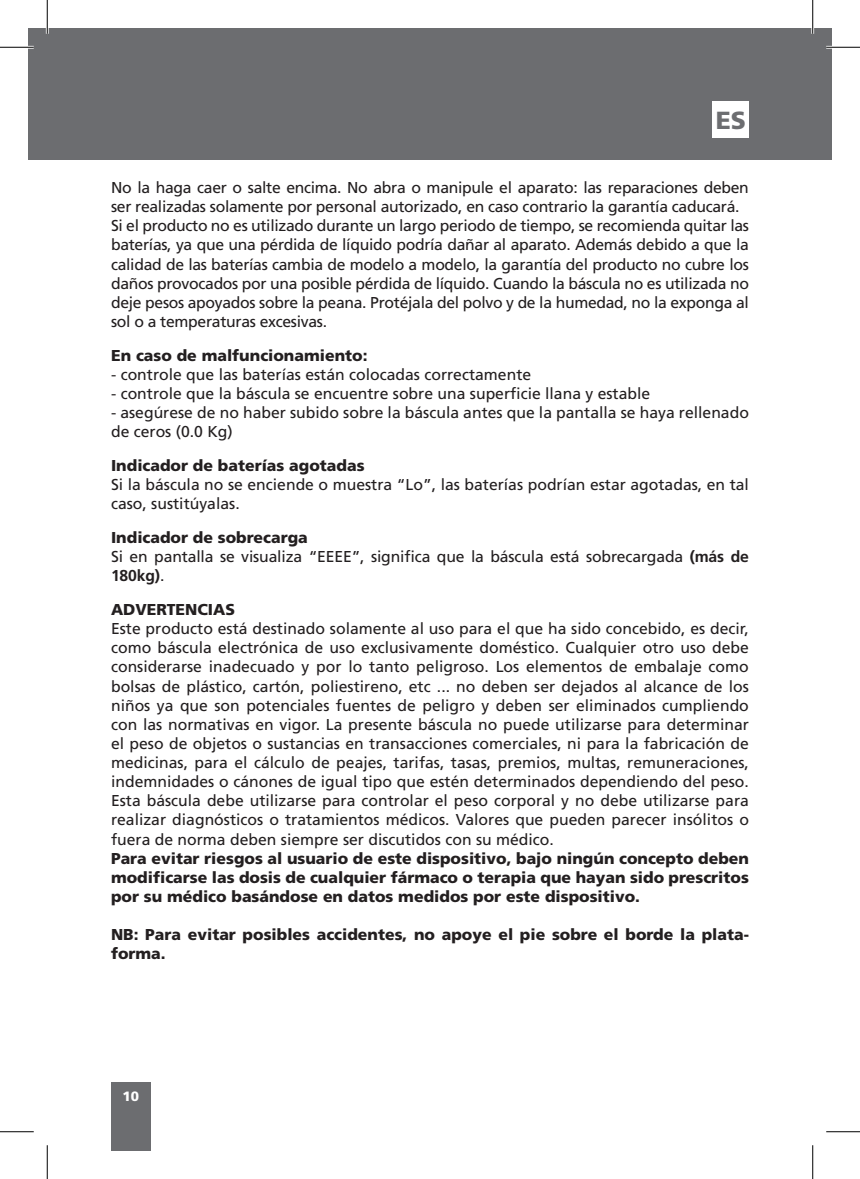
<style>
.page{position:relative;width:860px;height:1179px;background:#fff}
.page>*{position:absolute;margin:0;border:0;box-sizing:border-box;transform-origin:0 0}
.t1{font:900 24.75px "Frutiger LT Std";color:#6c6d70}
.t2{font:15.75px/19.1px "Frutiger LT Std";color:#231f20}
.t3{font:900 15.75px/19.1px "Frutiger LT Std";color:#231f20;text-align:justify}
.t4{font:15.75px/19.1px "Frutiger LT Std";letter-spacing:-.02em;color:#231f20}
.t5{font:900 13.5px "Frutiger LT Std";color:#fff}
.s1{font-weight:700}
</style>
<div class="page">
<div style="left:813px;top:28px;width:19px;height:132px;background:#6c6d70"></div>
<div style="left:28px;top:28px;width:785px;height:132px;background:#6c6d70"></div>
<div style="left:111px;top:1082px;width:39px;height:69px;background:#6c6d70"></div>
<div style="left:713px;top:102px;width:36px;height:36px;background:#fff"></div>
<hr style="left:0;top:46px;width:34px;height:3px;background:#fff">
<hr style="left:826px;top:46px;width:34px;height:3px;background:#fff">
<hr style="left:46px;top:0;width:3px;height:34px;background:#fff">
<hr style="left:811px;top:0;width:3px;height:34px;background:#fff">
<hr style="left:0;top:47px;width:34px;height:1px;background:#000">
<hr style="left:826px;top:47px;width:34px;height:1px;background:#000">
<hr style="left:0;top:1131px;width:34px;height:1px;background:#000">
<hr style="left:826px;top:1131px;width:34px;height:1px;background:#000">
<hr style="left:47px;top:0;width:1px;height:34px;background:#000">
<hr style="left:47px;top:1145px;width:1px;height:34px;background:#000">
<hr style="left:812px;top:0;width:1px;height:34px;background:#000">
<hr style="left:812px;top:1145px;width:1px;height:34px;background:#000">
<p class="t1" style="left:716px;top:105px;width:32px">ES</p>
<p class="t4" style="left:111px;top:178px;width:639px">No la haga caer o salte encima. No abra o manipule el aparato: las reparaciones deben ser realizadas solamente por personal autorizado, en caso contrario la garantía caducará.</p>
<p class="t2" style="left:111px;top:216px;width:639px;text-align:justify">Si el producto no es utilizado durante un largo periodo de tiempo, se recomienda quitar las baterías, ya que una pérdida de líquido podría dañar al aparato. Además debido a que la calidad de las baterías cambia de modelo a modelo, la garantía del producto no cubre los daños provocados por una posible pérdida de líquido. Cuando la báscula no es utilizada no deje pesos apoyados sobre la peana. Protéjala del polvo y de la humedad, no la exponga al sol o a temperaturas excesivas.</p>
<p class="t3" style="left:111px;top:346px;width:258px">En caso de malfuncionamiento:</p>
<p class="t2" style="left:111px;top:365px;width:422px">- controle que las baterías están colocadas correctamente</p>
<p class="t2" style="left:111px;top:384px;width:541px">- controle que la báscula se encuentre sobre una superficie llana y estable</p>
<p class="t2" style="left:111px;top:403px;width:639px">- asegúrese de no haber subido sobre la báscula antes que la pantalla se haya rellenado de ceros (0.0 Kg)</p>
<p class="t3" style="left:111px;top:456px;width:255px">Indicador de baterías agotadas</p>
<p class="t2" style="left:111px;top:475px;width:639px">Si la báscula no se enciende o muestra “Lo”, las baterías podrían estar agotadas, en tal caso, sustitúyalas.</p>
<p class="t3" style="left:111px;top:528px;width:198px">Indicador de sobrecarga</p>
<p class="t2" style="left:111px;top:547px;width:639px">Si en pantalla se visualiza “EEEE”, significa que la báscula está sobrecargada <span class="s1">(más de<br>180kg)</span>.</p>
<p class="t3" style="left:111px;top:600px;width:125px">ADVERTENCIAS</p>
<p class="t2" style="left:111px;top:619px;width:639px;text-align:justify">Este producto está destinado solamente al uso para el que ha sido concebido, es decir, como báscula electrónica de uso exclusivamente doméstico. Cualquier otro uso debe considerarse inadecuado y por lo tanto peligroso. Los elementos de embalaje como bolsas de plástico, cartón, poliestireno, etc ... no deben ser dejados al alcance de los niños ya que son potenciales fuentes de peligro y deben ser eliminados cumpliendo con las normativas en vigor. La presente báscula no puede utilizarse para determinar el peso de objetos o sustancias en transacciones comerciales, ni para la fabricación de medicinas, para el cálculo de peajes, tarifas, tasas, premios, multas, remuneraciones, indemnidades o cánones de igual tipo que estén determinados dependiendo del peso.<br>Esta báscula debe utilizarse para controlar el peso corporal y no debe utilizarse para realizar diagnósticos o tratamientos médicos. Valores que pueden parecer insólitos o fuera de norma deben siempre ser discutidos con su médico.</p>
<p class="t3" style="left:111px;top:848px;width:639px">Para evitar riesgos al usuario de este dispositivo, bajo ningún concepto deben modificarse las dosis de cualquier fármaco o terapia que hayan sido prescritos por su médico basándose en datos medidos por este dispositivo.</p>
<p class="t3" style="left:111px;top:925px;width:639px">NB: Para evitar posibles accidentes, no apoye el pie sobre el borde la plata&shy;forma.</p>
<p class="t5" style="left:122px;top:1088px;width:18px">10</p>
</div>
